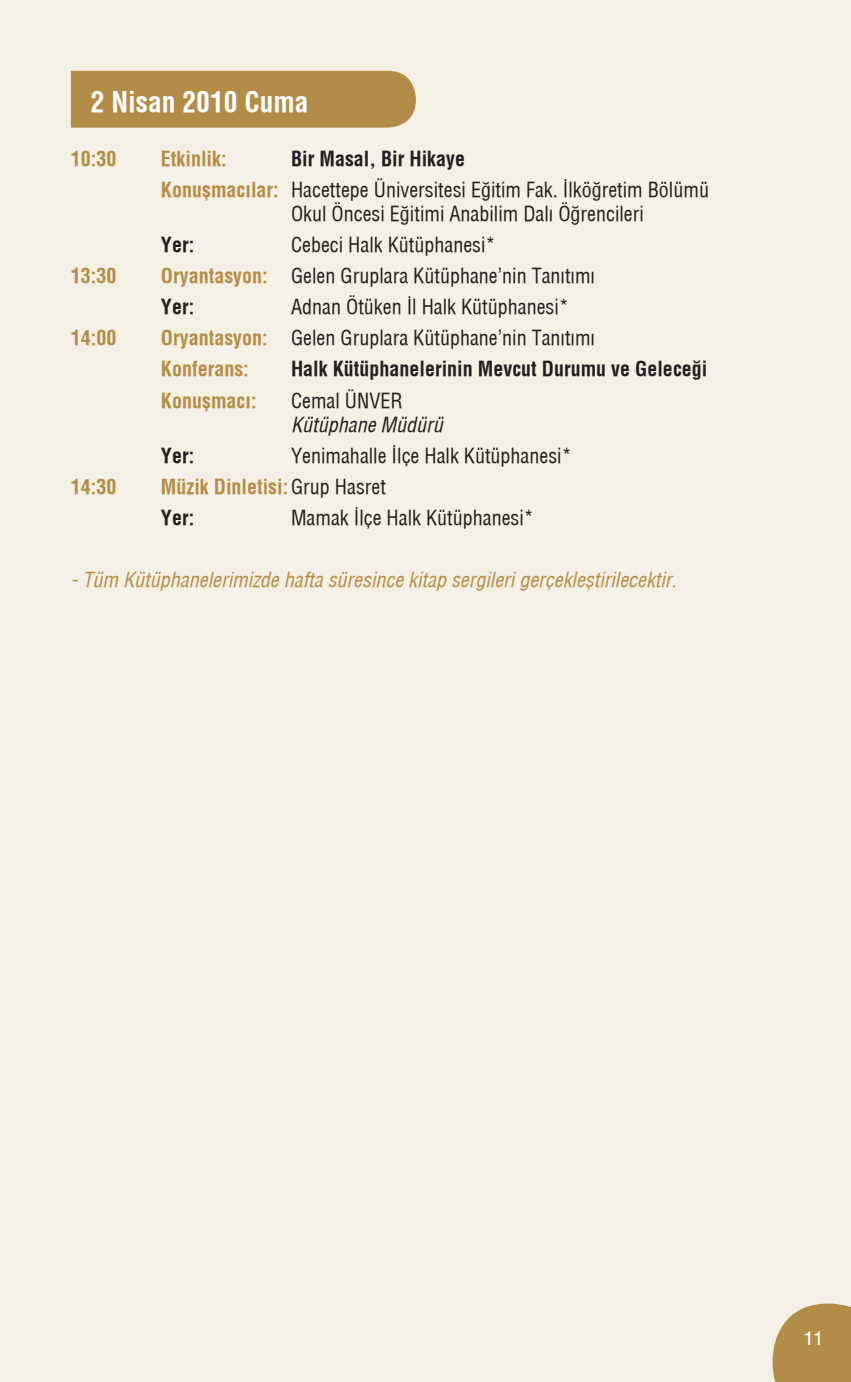
<style>
.page{position:relative;width:851px;height:1382px;background:#fff}
.page>*{position:absolute;margin:0;border:0;box-sizing:border-box;transform-origin:0 0}
.t1{font:700 27.5px "Helvetica Condens";color:#fff}
.t2{font:20px/24px "Helvetica Condensed";color:#231f20}
.t3{font:700 20px/31px "Helvetica Condens";color:#b38d47}
.t4{font:700 20px "Helvetica Condens";color:#231f20}
.t5{font:italic condensed 20px "Helvetica";color:#b38d47}
.t6{font:italic condensed 20px "Helvetica";color:#231f20}
.t7{font:20px "Helvetica";color:#fff}
.s1{font-family:"Helvetica Condens";font-weight:700;color:#b38d47}
.s2{font-family:"Helvetica Condensed";font-weight:400;color:#231f20}
.s3{color:#231f20}
</style>
<div class="page">
<div style="left:0;top:0;width:850px;height:1382px;background:#f5f0e5"></div>
<svg style="left:772px;top:1304px;width:78px;height:78px;background:#ba9758"></svg>
<div style="left:71px;top:71px;width:345px;height:57px;background:#b38d47"></div>
<h1 class="t1" style="left:91px;top:86px;width:219px">2 Nisan 2010 Cuma</h1>
<p class="t3" style="left:71px;top:143px;width:47px">10:30</p>
<p class="t3" style="left:161px;top:143px;width:67px">Etkinlik:</p>
<p class="t4" style="left:291px;top:147px;width:175px">Bir Masal, Bir Hikaye</p>
<p class="t2" style="left:291px;top:177px;width:419px;text-indent:-130px"><span class="s1">Konuşmacılar:</span> Hacettepe Üniversitesi Eğitim Fak. İlköğretim Bölümü<br>Okul Öncesi Eğitimi Anabilim Dalı Öğrencileri</p>
<p class="t4" style="left:161px;top:233px;width:35px">Yer:</p>
<p class="t2" style="left:291px;top:232px;width:206px">Cebeci Halk Kütüphanesi*</p>
<p class="t3" style="left:71px;top:260px;width:47px">13:30</p>
<p class="t2" style="left:161px;top:264px;width:435px"><span class="s1">Oryantasyon:</span> Gelen Gruplara Kütüphane’nin Tanıtımı</p>
<p class="t4" style="left:161px;top:295px;width:35px">Yer:</p>
<p class="t2" style="left:291px;top:295px;width:279px">Adnan Ötüken İl Halk Kütüphanesi*</p>
<p class="t3" style="left:71px;top:322px;width:47px">14:00</p>
<p class="t2" style="left:161px;top:326px;width:435px"><span class="s1">Oryantasyon:</span> Gelen Gruplara Kütüphane’nin Tanıtımı</p>
<p class="t3" style="left:161px;top:353px;width:89px">Konferans:</p>
<p class="t4" style="left:291px;top:357px;width:418px">Halk Kütüphanelerinin Mevcut Durumu ve Geleceği</p>
<p class="t3" style="left:161px;top:385px;width:97px">Konuşmacı:</p>
<p class="t2" style="left:291px;top:388px;width:113px">Cemal ÜNVER</p>
<p class="t6" style="left:291px;top:412px;width:153px">Kütüphane Müdürü</p>
<p class="t4" style="left:161px;top:443px;width:35px">Yer:</p>
<p class="t2" style="left:291px;top:443px;width:282px">Yenimahalle İlçe Halk Kütüphanesi*</p>
<p class="t3" style="left:71px;top:471px;width:47px">14:30</p>
<p class="t3" style="left:161px;top:471px;width:226px">Müzik Dinletisi: <span class="s2">Grup Hasret<br></span><span class="s3">Yer:</span></p>
<p class="t2" style="left:291px;top:505px;width:244px">Mamak İlçe Halk Kütüphanesi*</p>
<p class="t5" style="left:71px;top:567px;width:607px">- Tüm Kütüphanelerimizde hafta süresince kitap sergileri gerçekleştirilecektir.</p>
<p class="t7" style="left:803px;top:1321px;width:22px">11</p>
</div>
